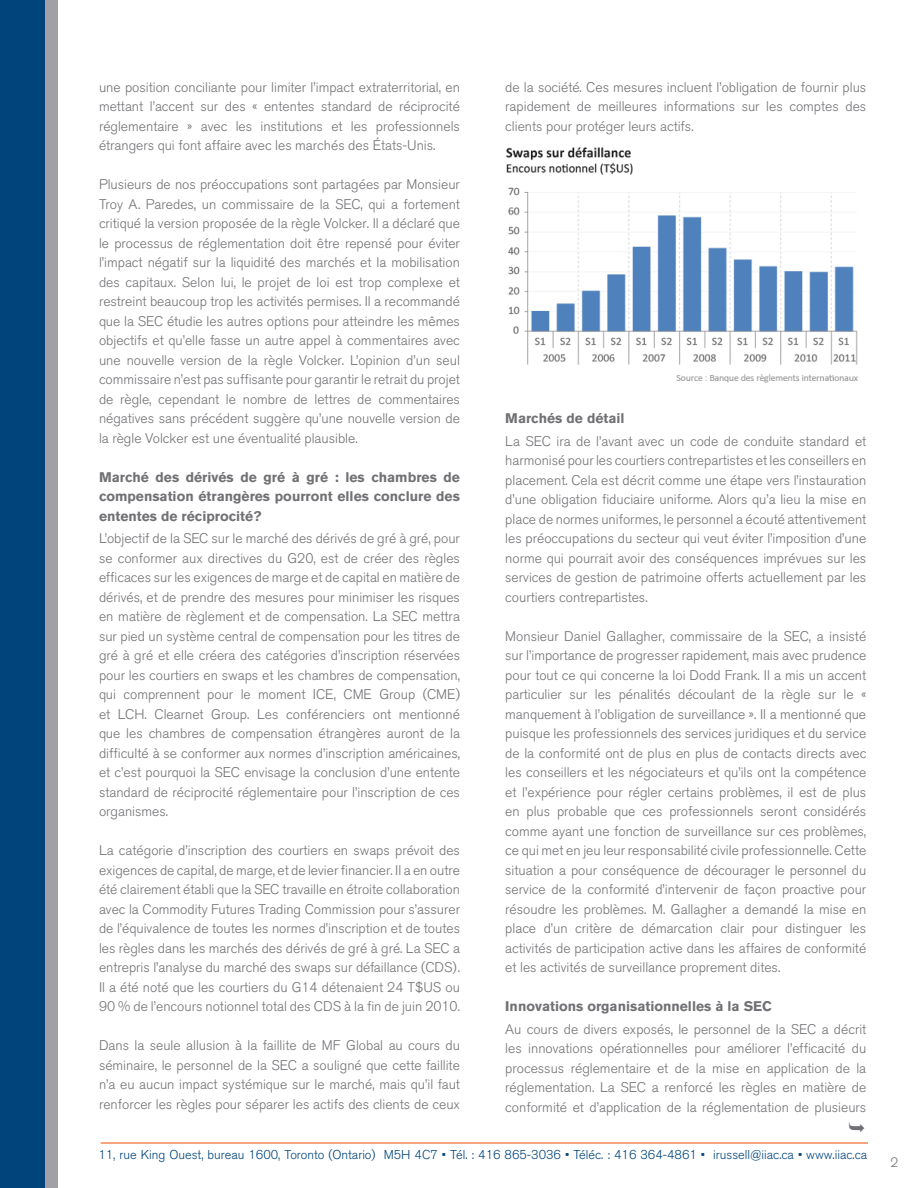
<style>
.page{position:relative;width:918px;height:1188px;background:#fff}
.page>*{position:absolute;margin:0;border:0;box-sizing:border-box;transform-origin:0 0}
.t1{font:300 13.8px/19.5px "Akzidenz Grotesk BQ";color:#717074;text-align:justify}
.t2{font:700 13.8px/19.5px "Akzidenz Grotesk BQ";color:#717074;text-align:justify}
.t3{font:300 13.5px "Akzidenz Grotesk BQ";color:#717074}
.t4{font:300 12.75px "Akzidenz Grotesk BQ";color:#00447b}
</style>
<div class="page">
<div style="left:0;top:0;width:46px;height:1188px;background:#00447b"></div>
<div style="left:45px;top:0;width:13px;height:1188px;background:#a1a1a5"></div>
<hr style="left:101px;top:1142px;width:767px;height:2px;background:#f26021">
<img style="left:506px;top:147px;width:352px;height:236px">
<p class="t1" style="left:99px;top:77px;width:362px">une position conciliante pour limiter l’impact extraterritorial, en mettant l’accent sur des « ententes standard de réciprocité réglementaire » avec les institutions et les professionnels étrangers qui font affaire avec les marchés des États-Unis.</p>
<p class="t1" style="left:99px;top:175px;width:363px">Plusieurs de nos préoccupations sont partagées par Monsieur Troy A. Paredes, un commissaire de la SEC, qui a fortement critiqué la version proposée de la règle Volcker. Il a déclaré que le processus de réglementation doit être repensé pour éviter l’impact négatif sur la liquidité des marchés et la mobilisation des capitaux. Selon lui, le projet de loi est trop complexe et restreint beaucoup trop les activités permises. Il a recommandé que la SEC étudie les autres options pour atteindre les mêmes objectifs et qu’elle fasse un autre appel à commentaires avec une nouvelle version de la règle Volcker. L’opinion d’un seul commissaire n’est pas suffisante pour garantir le retrait du projet de règle, cependant le nombre de lettres de commentaires négatives sans précédent suggère qu’une nouvelle version de la règle Volcker est une éventualité plausible.</p>
<p class="t2" style="left:99px;top:467px;width:362px">Marché des dérivés de gré à gré : les chambres de compensation étrangères pourront elles conclure des ententes de réciprocité?</p>
<p class="t1" style="left:99px;top:529px;width:363px">L’objectif de la SEC sur le marché des dérivés de gré à gré, pour se conformer aux directives du G20, est de créer des règles efficaces sur les exigences de marge et de capital en matière de dérivés, et de prendre des mesures pour minimiser les risques en matière de règlement et de compensation. La SEC mettra sur pied un système central de compensation pour les titres de gré à gré et elle créera des catégories d’inscription réservées pour les courtiers en swaps et les chambres de compensation, qui comprennent pour le moment ICE, CME Group (CME) et LCH. Clearnet Group. Les conférenciers ont mentionné que les chambres de compensation étrangères auront de la difficulté à se conformer aux normes d’inscription américaines, et c’est pourquoi la SEC envisage la conclusion d’une entente standard de réciprocité réglementaire pour l’inscription de ces organismes.</p>
<p class="t1" style="left:99px;top:841px;width:363px">La catégorie d’inscription des courtiers en swaps prévoit des exigences de capital, de marge, et de levier financier. Il a en outre été clairement établi que la SEC travaille en étroite collaboration avec la Commodity Futures Trading Commission pour s’assurer de l’équivalence de toutes les normes d’inscription et de toutes les règles dans les marchés des dérivés de gré à gré. La SEC a entrepris l’analyse du marché des swaps sur défaillance (CDS).<br>Il a été noté que les courtiers du G14 détenaient 24 T$US ou 90 % de l’encours notionnel total des CDS à la fin de juin 2010.</p>
<p class="t1" style="left:99px;top:1036px;width:363px">Dans la seule allusion à la faillite de MF Global au cours du séminaire, le personnel de la SEC a souligné que cette faillite n’a eu aucun impact systémique sur le marché, mais qu’il faut renforcer les règles pour séparer les actifs des clients de ceux</p>
<p class="t1" style="left:505px;top:77px;width:363px">de la société. Ces mesures incluent l’obligation de fournir plus rapidement de meilleures informations sur les comptes des clients pour protéger leurs actifs.</p>
<p class="t2" style="left:505px;top:408px;width:121px">Marchés de détail</p>
<p class="t1" style="left:505px;top:431px;width:363px">La SEC ira de l’avant avec un code de conduite standard et harmonisé pour les courtiers contrepartistes et les conseillers en placement. Cela est décrit comme une étape vers l’instauration d’une obligation fiduciaire uniforme. Alors qu’a lieu la mise en place de normes uniformes, le personnel a écouté attentivement les préoccupations du secteur qui veut éviter l’imposition d’une norme qui pourrait avoir des conséquences imprévues sur les services de gestion de patrimoine offerts actuellement par les courtiers contrepartistes.</p>
<p class="t1" style="left:505px;top:626px;width:363px">Monsieur Daniel Gallagher, commissaire de la SEC, a insisté sur l’importance de progresser rapidement, mais avec prudence pour tout ce qui concerne la loi Dodd Frank. Il a mis un accent particulier sur les pénalités découlant de la règle sur le « manquement à l’obligation de surveillance ». Il a mentionné que puisque les professionnels des services juridiques et du service de la conformité ont de plus en plus de contacts directs avec les conseillers et les négociateurs et qu’ils ont la compétence et l’expérience pour régler certains problèmes, il est de plus en plus probable que ces professionnels seront considérés comme ayant une fonction de surveillance sur ces problèmes, ce qui met en jeu leur responsabilité civile professionnelle. Cette situation a pour conséquence de décourager le personnel du service de la conformité d’intervenir de façon proactive pour résoudre les problèmes. M. Gallagher a demandé la mise en place d’un critère de démarcation clair pour distinguer les activités de participation active dans les affaires de conformité et les activités de surveillance proprement dites.</p>
<p class="t2" style="left:505px;top:996px;width:268px">Innovations organisationnelles à la SEC</p>
<p class="t1" style="left:505px;top:1019px;width:363px">Au cours de divers exposés, le personnel de la SEC a décrit les innovations opérationnelles pour améliorer l’efficacité du processus réglementaire et de la mise en application de la réglementation. La SEC a renforcé les règles en matière de conformité et d’application de la réglementation de plusieurs</p>
<p class="t4" style="left:98px;top:1148px;width:770px">11, rue King Ouest, bureau 1600, Toronto (Ontario) M5H 4C7 • Tél. : 416 865-3036 • Téléc. : 416 364-4861 • irussell@iiac.ca • www.iiac.ca</p>
<p class="t3" style="left:891px;top:1155px;width:9px">2</p>
</div>
